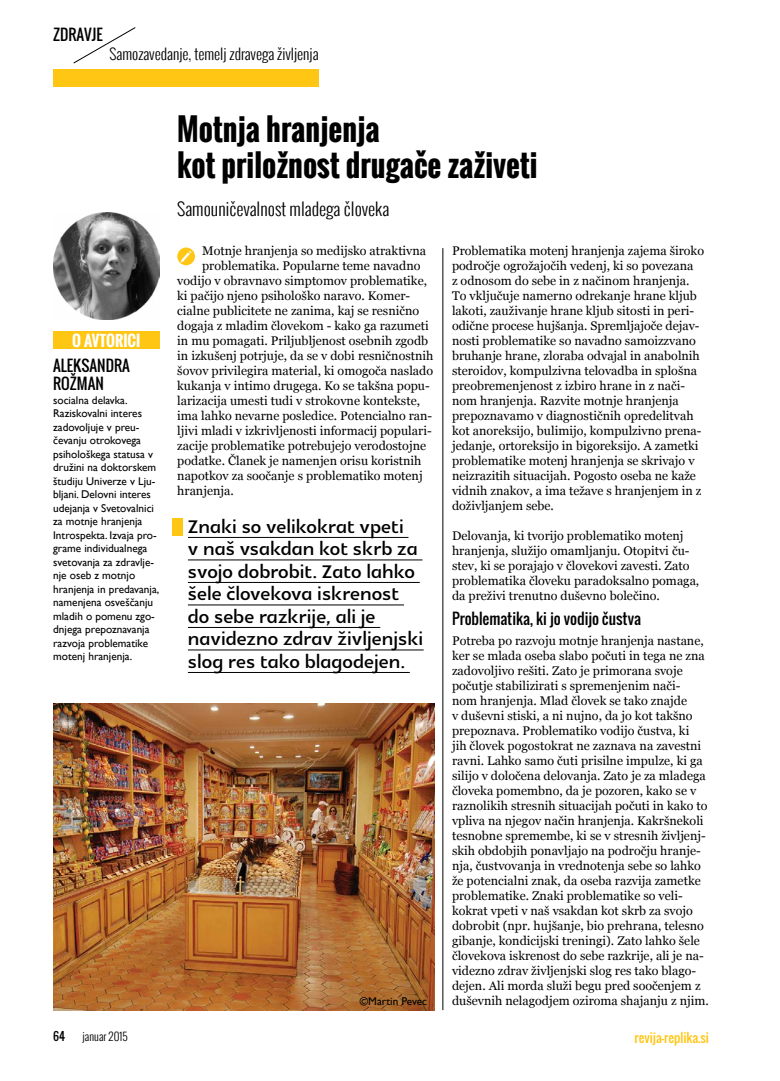
<style>
.page{position:relative;width:780px;height:1081px;background:#fff}
.page>*{position:absolute;margin:0;border:0;box-sizing:border-box;transform-origin:0 0}
.t1{font:700 30px/36px "Oswald";color:#000}
.t2{font:700 26.25px/22.5px "Glametrix";color:#000}
.t3{font:300 17.5px "Oswald";color:#000}
.t4{font:15px/18px "Oswald";color:#000}
.t5{font:300 15px "Oswald";color:#000}
.t6{font:700 15px "Oswald";color:#fff}
.t7{font:12.5px/15px "Georgia";color:#000}
.t8{font:12.5px "Oswald";color:#ffc614}
.t9{font:11.25px/13.5px "Gill Sans";color:#000}
.t10{font:300 11.25px "Oswald";color:#000}
.t11{font:11.25px "Oswald";color:#000}
</style>
<div class="page">
<div style="left:53px;top:69px;width:265px;height:18px;background:#ffc614"></div>
<svg style="left:177px;top:247px;width:18px;height:18px"></svg>
<svg style="left:181px;top:251px;width:10px;height:11px"></svg>
<hr style="left:442px;top:248px;width:1px;height:762px;background:#000">
<svg style="left:73px;top:27px;width:63px;height:37px"></svg>
<div style="left:53px;top:331px;width:106px;height:18px;background:#ffc614"></div>
<img style="left:53px;top:213px;width:106px;height:106px">
<hr style="left:188px;top:537px;width:220px;height:1px;background:#000">
<hr style="left:188px;top:560px;width:234px;height:1px;background:#000">
<hr style="left:188px;top:582px;width:232px;height:1px;background:#000">
<hr style="left:188px;top:605px;width:216px;height:1px;background:#000">
<hr style="left:188px;top:627px;width:192px;height:1px;background:#000">
<hr style="left:188px;top:650px;width:235px;height:1px;background:#000">
<hr style="left:188px;top:672px;width:222px;height:1px;background:#000">
<div style="left:172px;top:518px;width:10px;height:17px;background:#ffc614"></div>
<img style="left:53px;top:703px;width:381px;height:307px">
<p class="t4" style="left:53px;top:25px;width:51px">zdravje</p>
<p class="t5" style="left:109px;top:43px;width:211px">Samozavedanje, temelj zdravega življenja</p>
<p class="t6" style="left:72px;top:329px;width:70px">o avtorici</p>
<p class="t4" style="left:53px;top:357px;width:62px">ALEKSANDRA<br>ROŽMAN</p>
<p class="t9" style="left:53px;top:393px;width:108px">socialna delavka.<br>Raziskovalni interes zadovoljuje v preu&shy;čevanju otrokovega psihološkega statusa v družini na doktorskem študiju Univerze v Lju&shy;bljani. Delovni interes udejanja v Svetovalnici za motnje hranjenja<br>Introspekta. Izvaja pro&shy;grame individualnega svetovanja za zdravlje&shy;nje oseb z motnjo hranjenja in predavanja, namenjena osveščanju mladih o pomenu zgo&shy;dnjega prepoznavanja razvoja problematike motenj hranjenja.</p>
<h1 class="t1" style="left:177px;top:112px;width:362px">Motnja hranjenja<br>kot priložnost drugače zaživeti</h1>
<h3 class="t3" style="left:177px;top:196px;width:213px">Samouničevalnost mladega človeka</h3>
<p class="t7" style="left:202px;top:243px;width:226px">Motnje hranjenja so medijsko atraktivna</p>
<p class="t7" style="left:202px;top:258px;width:220px">problematika. Popularne teme navadno</p>
<p class="t7" style="left:177px;top:273px;width:251px">vodijo v obravnavo simptomov problematike,</p>
<p class="t7" style="left:177px;top:288px;width:234px">ki pačijo njeno psihološko naravo. Komer-</p>
<p class="t7" style="left:177px;top:303px;width:243px">cialne publicitete ne zanima, kaj se resnično</p>
<p class="t7" style="left:177px;top:318px;width:253px">dogaja z mladim človekom - kako ga razumeti</p>
<p class="t7" style="left:177px;top:333px;width:252px">in mu pomagati. Priljubljenost osebnih zgodb</p>
<p class="t7" style="left:177px;top:348px;width:258px">in izkušenj potrjuje, da se v dobi resničnostnih</p>
<p class="t7" style="left:177px;top:363px;width:257px">šovov privilegira material, ki omogoča naslado</p>
<p class="t7" style="left:177px;top:378px;width:254px">kukanja v intimo drugega. Ko se takšna popu-</p>
<p class="t7" style="left:177px;top:393px;width:244px">larizacija umesti tudi v strokovne kontekste,</p>
<p class="t7" style="left:177px;top:408px;width:256px">ima lahko nevarne posledice. Potencialno ran-</p>
<p class="t7" style="left:177px;top:423px;width:256px">ljivi mladi v izkrivljenosti informacij populari-</p>
<p class="t7" style="left:177px;top:438px;width:250px">zacije problematike potrebujejo verodostojne</p>
<p class="t7" style="left:177px;top:453px;width:246px">podatke. Članek je namenjen orisu koristnih</p>
<p class="t7" style="left:177px;top:468px;width:247px">napotkov za soočanje s problematiko motenj</p>
<p class="t7" style="left:177px;top:483px;width:58px">hranjenja.</p>
<h2 class="t2" style="left:188px;top:516px;width:237px">Znaki so velikokrat vpeti<br>v naš vsakdan kot skrb za svojo dobrobit. Zato lahko šele človekova iskrenost do sebe razkrije, ali je navidezno zdrav življenjski slog res tako blagodejen.</h2>
<p class="t9" style="left:360px;top:995px;width:69px">©Martin Pevec</p>
<p class="t7" style="left:452px;top:243px;width:253px">Problematika motenj hranjenja zajema široko področje ogrožajočih vedenj, ki so povezana<br>z odnosom do sebe in z načinom hranjenja.<br>To vključuje namerno odrekanje hrane kljub lakoti, zauživanje hrane kljub sitosti in peri&shy;odične procese hujšanja. Spremljajoče dejav&shy;nosti problematike so navadno samoizzvano bruhanje hrane, zloraba odvajal in anabolnih steroidov, kompulzivna telovadba in splošna preobremenjenost z izbiro hrane in z nači&shy;nom hranjenja. Razvite motnje hranjenja prepoznavamo v diagnostičnih opredelitvah kot anoreksijo, bulimijo, kompulzivno prena&shy;jedanje, ortoreksijo in bigoreksijo. A zametki problematike motenj hranjenja se skrivajo v neizrazitih situacijah. Pogosto oseba ne kaže vidnih znakov, a ima težave s hranjenjem in z doživljanjem sebe.</p>
<p class="t7" style="left:452px;top:528px;width:249px">Delovanja, ki tvorijo problematiko motenj hranjenja, služijo omamljanju. Otopitvi ču&shy;stev, ki se porajajo v človekovi zavesti. Zato problematika človeku paradoksalno pomaga, da preživi trenutno duševno bolečino.</p>
<p class="t4" style="left:452px;top:610px;width:190px">Problematika, ki jo vodijo čustva</p>
<p class="t7" style="left:452px;top:633px;width:258px">Potreba po razvoju motnje hranjenja nastane, ker se mlada oseba slabo počuti in tega ne zna zadovoljivo rešiti. Zato je primorana svoje počutje stabilizirati s spremenjenim nači&shy;nom hranjenja. Mlad človek se tako znajde<br>v duševni stiski, a ni nujno, da jo kot takšno prepoznava. Problematiko vodijo čustva, ki<br>jih človek pogostokrat ne zaznava na zavestni ravni. Lahko samo čuti prisilne impulze, ki ga silijo v določena delovanja. Zato je za mladega človeka pomembno, da je pozoren, kako se v raznolikih stresnih situacijah počuti in kako to vpliva na njegov način hranjenja. Kakršnekoli tesnobne spremembe, ki se v stresnih življenj&shy;skih obdobjih ponavljajo na področju hranje&shy;nja, čustvovanja in vrednotenja sebe so lahko že potencialni znak, da oseba razvija zametke problematike. Znaki problematike so veli&shy;kokrat vpeti v naš vsakdan kot skrb za svojo dobrobit (npr. hujšanje, bio prehrana, telesno gibanje, kondicijski treningi). Zato lahko šele človekova iskrenost do sebe razkrije, ali je na&shy;videzno zdrav življenjski slog res tako blago&shy;dejen. Ali morda služi begu pred soočenjem z duševnih nelagodjem oziroma shajanju z njim.</p>
<p class="t11" style="left:53px;top:1028px;width:13px">64</p>
<p class="t10" style="left:83px;top:1028px;width:47px">januar 2015</p>
<p class="t8" style="left:634px;top:1028px;width:76px">revija-replika.si</p>
</div>
